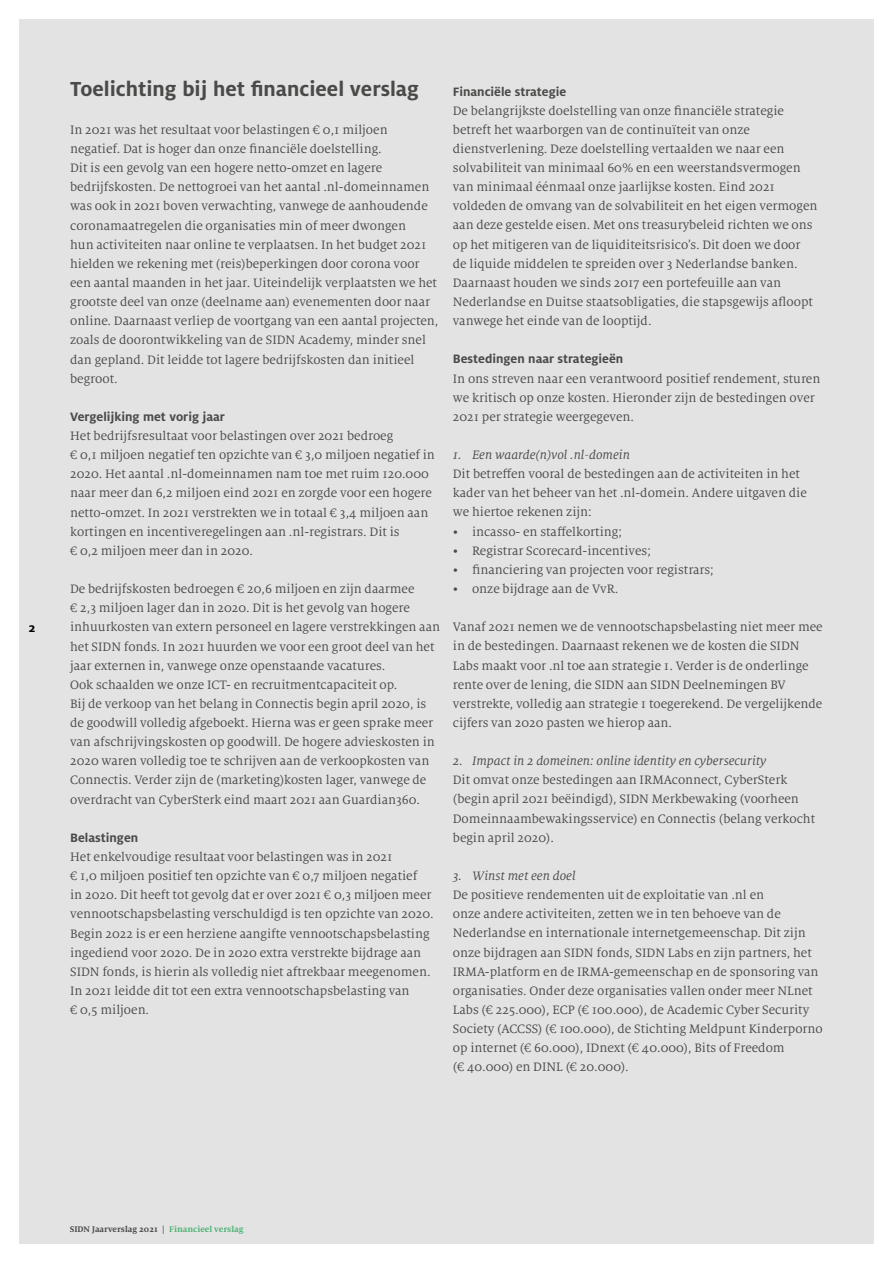
<style>
.page{position:relative;width:893px;height:1263px;background:#fff}
.page>*{position:absolute;margin:0;border:0;box-sizing:border-box;transform-origin:0 0}
.t1{font:700 22.5px "Milo OT";color:#4a4a49}
.t2{font:13.5px/19.2px "Milo Serif OT";color:#4a4a49}
.t3{font:italic 13.5px "Milo Serif OT";color:#4a4a49}
.t4{font:700 13.5px "Milo OT";color:#4a4a49}
.t5{font:700 13.5px "Milo OT";color:#000}
.t6{font:700 9px "Milo Serif OT";color:#4a4a49}
.s1{color:#4db374}
</style>
<div class="page">
<div style="left:19px;top:19px;width:855px;height:1225px;background:#e3e3e3"></div>
<p class="t5" style="left:29px;top:619px;width:8px">2</p>
<h1 class="t1" style="left:70px;top:75px;width:350px">Toelichting bij het financieel verslag</h1>
<p class="t2" style="left:70px;top:120px;width:370px">In 2021 was het resultaat voor belastingen € 0,1 miljoen negatief. Dat is hoger dan onze financiële doelstelling.<br>Dit is een gevolg van een hogere netto-omzet en lagere bedrijfskosten. De nettogroei van het aantal .nl-domeinnamen was ook in 2021 boven verwachting, vanwege de aanhoudende coronamaatregelen die organisaties min of meer dwongen<br>hun activiteiten naar online te verplaatsen. In het budget 2021 hielden we rekening met (reis)beperkingen door corona voor een aantal maanden in het jaar. Uiteindelijk verplaatsten we het grootste deel van onze (deelname aan) evenementen door naar online. Daarnaast verliep de voortgang van een aantal projecten, zoals de doorontwikkeling van de SIDN Academy, minder snel dan gepland. Dit leidde tot lagere bedrijfskosten dan initieel begroot.</p>
<p class="t4" style="left:70px;top:409px;width:156px">Vergelijking met vorig jaar</p>
<p class="t2" style="left:70px;top:426px;width:366px">Het bedrijfsresultaat voor belastingen over 2021 bedroeg<br>€ 0,1 miljoen negatief ten opzichte van € 3,0 miljoen negatief in 2020. Het aantal .nl-domeinnamen nam toe met ruim 120.000 naar meer dan 6,2 miljoen eind 2021 en zorgde voor een hogere netto-omzet. In 2021 verstrekten we in totaal € 3,4 miljoen aan kortingen en incentiveregelingen aan .nl-registrars. Dit is<br>€ 0,2 miljoen meer dan in 2020.</p>
<p class="t2" style="left:70px;top:579px;width:371px">De bedrijfskosten bedroegen € 20,6 miljoen en zijn daarmee<br>€ 2,3 miljoen lager dan in 2020. Dit is het gevolg van hogere inhuurkosten van extern personeel en lagere verstrekkingen aan het SIDN fonds. In 2021 huurden we voor een groot deel van het jaar externen in, vanwege onze openstaande vacatures.<br>Ook schaalden we onze ICT- en recruitmentcapaciteit op.<br>Bij de verkoop van het belang in Connectis begin april 2020, is de goodwill volledig afgeboekt. Hierna was er geen sprake meer van afschrijvingskosten op goodwill. De hogere advieskosten in 2020 waren volledig toe te schrijven aan de verkoopkosten van Connectis. Verder zijn de (marketing)kosten lager, vanwege de overdracht van CyberSterk eind maart 2021 aan Guardian360.</p>
<p class="t4" style="left:70px;top:830px;width:70px">Belastingen</p>
<p class="t2" style="left:70px;top:847px;width:365px">Het enkelvoudige resultaat voor belastingen was in 2021<br>€ 1,0 miljoen positief ten opzichte van € 0,7 miljoen negatief<br>in 2020. Dit heeft tot gevolg dat er over 2021 € 0,3 miljoen meer vennootschapsbelasting verschuldigd is ten opzichte van 2020.<br>Begin 2022 is er een herziene aangifte vennootschapsbelasting ingediend voor 2020. De in 2020 extra verstrekte bijdrage aan SIDN fonds, is hierin als volledig niet aftrekbaar meegenomen.<br>In 2021 leidde dit tot een extra vennootschapsbelasting van<br>€ 0,5 miljoen.</p>
<p class="t4" style="left:453px;top:83px;width:115px">Financiële strategie</p>
<p class="t2" style="left:453px;top:101px;width:366px">De belangrijkste doelstelling van onze financiële strategie betreft het waarborgen van de continuïteit van onze dienstverlening. Deze doelstelling vertaalden we naar een solvabiliteit van minimaal 60% en een weerstandsvermogen van minimaal éénmaal onze jaarlijkse kosten. Eind 2021 voldeden de omvang van de solvabiliteit en het eigen vermogen aan deze gestelde eisen. Met ons treasurybeleid richten we ons op het mitigeren van de liquiditeitsrisico’s. Dit doen we door de liquide middelen te spreiden over 3 Nederlandse banken.<br>Daarnaast houden we sinds 2017 een portefeuille aan van Nederlandse en Duitse staatsobligaties, die stapsgewijs afloopt vanwege het einde van de looptijd.</p>
<p class="t4" style="left:453px;top:351px;width:172px">Bestedingen naar strategieën</p>
<p class="t2" style="left:453px;top:369px;width:369px">In ons streven naar een verantwoord positief rendement, sturen we kritisch op onze kosten. Hieronder zijn de bestedingen over<br>2021 per strategie weergegeven.</p>
<p class="t3" style="left:453px;top:448px;width:179px">1. Een waarde(n)vol .nl-domein</p>
<p class="t2" style="left:453px;top:465px;width:355px">Dit betreffen vooral de bestedingen aan de activiteiten in het kader van het beheer van het .nl-domein. Andere uitgaven die we hiertoe rekenen zijn:</p>
<p class="t2" style="left:453px;top:522px;width:171px">• incasso- en staffelkorting;</p>
<p class="t2" style="left:453px;top:541px;width:200px">• Registrar Scorecard-incentives;</p>
<p class="t2" style="left:453px;top:560px;width:262px">• financiering van projecten voor registrars;</p>
<p class="t2" style="left:453px;top:579px;width:167px">• onze bijdrage aan de VvR.</p>
<p class="t2" style="left:453px;top:618px;width:371px">Vanaf 2021 nemen we de vennootschapsbelasting niet meer mee in de bestedingen. Daarnaast rekenen we de kosten die SIDN Labs maakt voor .nl toe aan strategie 1. Verder is de onderlinge rente over de lening, die SIDN aan SIDN Deelnemingen BV verstrekte, volledig aan strategie 1 toegerekend. De vergelijkende cijfers van 2020 pasten we hierop aan.</p>
<p class="t3" style="left:453px;top:754px;width:315px">2. Impact in 2 domeinen: online identity en cybersecurity</p>
<p class="t2" style="left:453px;top:771px;width:364px">Dit omvat onze bestedingen aan IRMAconnect, CyberSterk (begin april 2021 beëindigd), SIDN Merkbewaking (voorheen Domeinnaambewakingsservice) en Connectis (belang verkocht begin april 2020).</p>
<p class="t3" style="left:453px;top:869px;width:124px">3. Winst met een doel</p>
<p class="t2" style="left:453px;top:885px;width:371px">De positieve rendementen uit de exploitatie van .nl en<br>onze andere activiteiten, zetten we in ten behoeve van de Nederlandse en internationale internetgemeenschap. Dit zijn onze bijdragen aan SIDN fonds, SIDN Labs en zijn partners, het IRMA-platform en de IRMA-gemeenschap en de sponsoring van organisaties. Onder deze organisaties vallen onder meer NLnet Labs (€ 225.000), ECP (€ 100.000), de Academic Cyber Security Society (ACCSS) (€ 100.000), de Stichting Meldpunt Kinderporno op internet (€ 60.000), IDnext (€ 40.000), Bits of Freedom<br>(€ 40.000) en DINL (€ 20.000).</p>
<p class="t6" style="left:70px;top:1224px;width:175px">SIDN Jaarverslag 2021 | <span class="s1">Financieel verslag</span></p>
</div>
